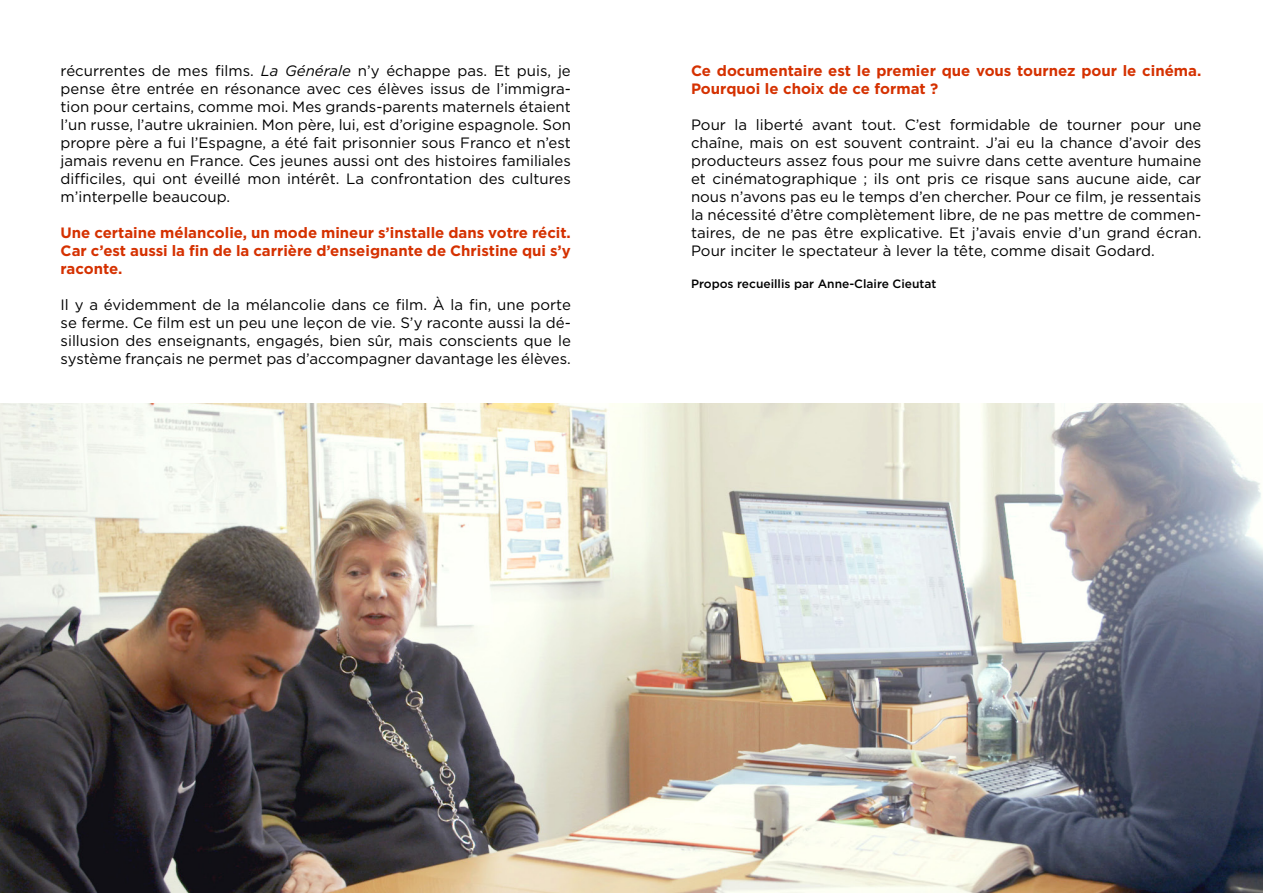
<style>
.page{position:relative;width:1263px;height:893px;background:#fff}
.page>*{position:absolute;margin:0;border:0;box-sizing:border-box;transform-origin:0 0}
.t1{font:15px/18px "Gotham";color:#000;text-align:justify}
.t2{font:700 15px/18px "Gotham";color:#d53100;text-align:justify}
.t3{font:500 12px "Gotham";color:#000}
.s1{font-style:italic}
</style>
<div class="page">
<img style="left:0;top:404px;width:1263px;height:489px">
<p class="t1" style="left:61px;top:61px;width:512px">récurrentes de mes films. <span class="s1">La Générale</span> n’y échappe pas. Et puis, je pense être entrée en résonance avec ces élèves issus de l’immigra&shy;tion pour certains, comme moi. Mes grands-parents maternels étaient l’un russe, l’autre ukrainien. Mon père, lui, est d’origine espagnole. Son propre père a fui l’Espagne, a été fait prisonnier sous Franco et n’est jamais revenu en France. Ces jeunes aussi ont des histoires familiales difficiles, qui ont éveillé mon intérêt. La confrontation des cultures m’interpelle beaucoup.</p>
<p class="t2" style="left:61px;top:223px;width:512px">Une certaine mélancolie, un mode mineur s’installe dans votre récit.<br>Car c’est aussi la fin de la carrière d’enseignante de Christine qui s’y raconte.</p>
<p class="t1" style="left:61px;top:295px;width:512px">Il y a évidemment de la mélancolie dans ce film. À la fin, une porte se ferme. Ce film est un peu une leçon de vie. S’y raconte aussi la dé&shy;sillusion des enseignants, engagés, bien sûr, mais conscients que le système français ne permet pas d’accompagner davantage les élèves.</p>
<p class="t2" style="left:691px;top:61px;width:512px">Ce documentaire est le premier que vous tournez pour le cinéma.<br>Pourquoi le choix de ce format ?</p>
<p class="t1" style="left:691px;top:115px;width:512px">Pour la liberté avant tout. C’est formidable de tourner pour une chaîne, mais on est souvent contraint. J’ai eu la chance d’avoir des producteurs assez fous pour me suivre dans cette aventure humaine et cinématographique ; ils ont pris ce risque sans aucune aide, car nous n’avons pas eu le temps d’en chercher. Pour ce film, je ressentais la nécessité d’être complètement libre, de ne pas mettre de commen&shy;taires, de ne pas être explicative. Et j’avais envie d’un grand écran.<br>Pour inciter le spectateur à lever la tête, comme disait Godard.</p>
<p class="t3" style="left:691px;top:276px;width:247px">Propos recueillis par Anne-Claire Cieutat</p>
</div>
